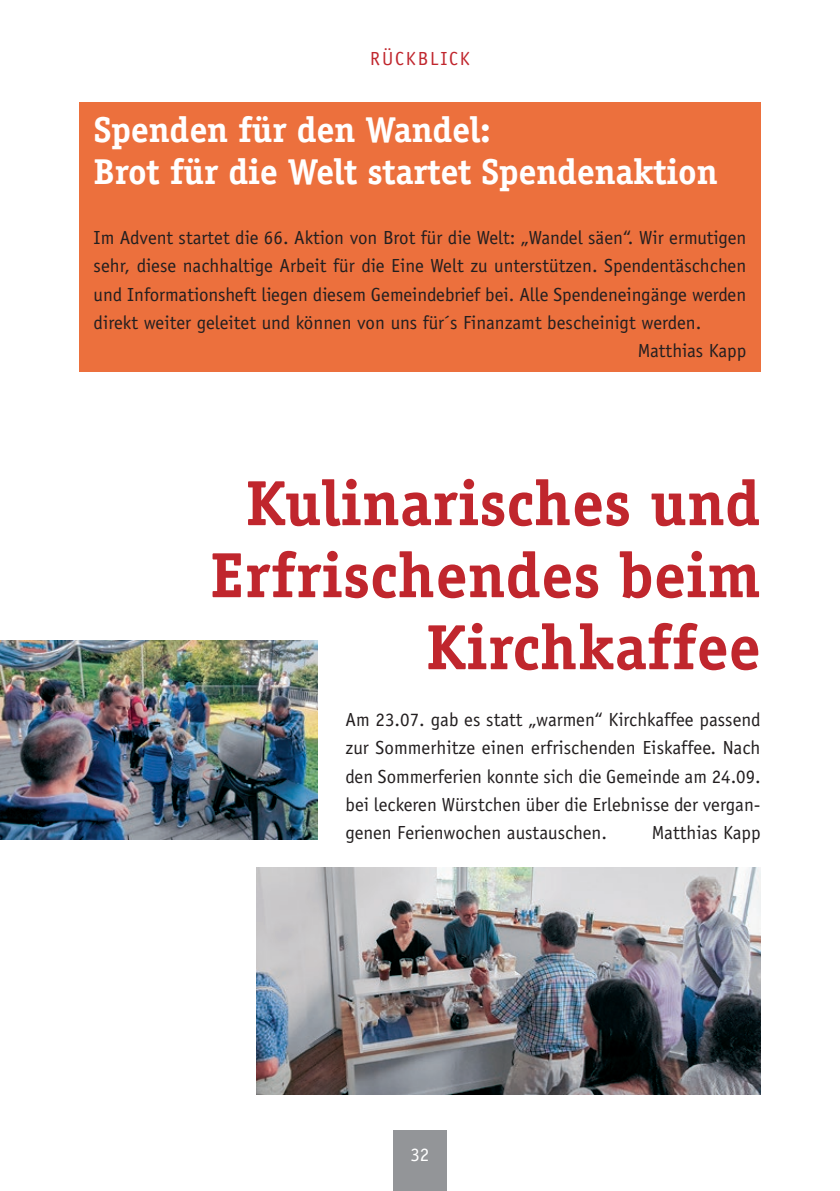
<style>
.page{position:relative;width:840px;height:1191px;background:#fff}
.page>*{position:absolute;margin:0;border:0;box-sizing:border-box;transform-origin:0 0}
.t1{font:700 64px/72px "Officina Serif Std";color:#c0262d;text-align:right}
.t2{font:700 36px/42px "Officina Serif Std";letter-spacing:-.01em;color:#fff}
.t3{font:19px/28.4px "Officina Sans Std";color:#231f20;text-align:justify}
.t4{font:19px "Officina Sans Std";letter-spacing:.1em;color:#c0262d}
.t5{font:19px "Officina Sans Std";color:#fff}
</style>
<div class="page">
<div style="left:79px;top:102px;width:681px;height:269px;background:#ec703d"></div>
<img style="left:257px;top:867px;width:503px;height:227px">
<img style="left:0;top:641px;width:317px;height:198px">
<div style="left:393px;top:1130px;width:53px;height:61px;background:#939598"></div>
<p class="t4" style="left:370px;top:47px;width:101px">RÜCKBLICK</p>
<h2 class="t2" style="left:94px;top:108px;width:625px">Spenden für den Wandel:<br>Brot für die Welt startet Spendenaktion</h2>
<p class="t3" style="left:94px;top:223px;width:654px">Im Advent startet die 66. Aktion von Brot für die Welt: „Wandel säen“. Wir ermutigen</p>
<p class="t3" style="left:94px;top:252px;width:654px">sehr, diese nachhaltige Arbeit für die Eine Welt zu unterstützen. Spendentäschchen</p>
<p class="t3" style="left:94px;top:280px;width:653px">und Informationsheft liegen diesem Gemeindebrief bei. Alle Spendeneingänge werden</p>
<p class="t3" style="left:94px;top:308px;width:609px">direkt weiter geleitet und können von uns für´s Finanzamt bescheinigt werden.</p>
<p class="t3" style="left:637px;top:337px;width:110px">Matthias Kapp</p>
<h1 class="t1" style="left:210px;top:466px;width:551px">Kulinarisches und<br>Erfrischendes beim<br>Kirchkaffee</h1>
<p class="t3" style="left:345px;top:705px;width:416px">Am 23.07. gab es statt „warmen“ Kirchkaffee passend zur Sommerhitze einen erfrischenden Eiskaffee. Nach den Sommerferien konnte sich die Gemeinde am 24.09. bei leckeren Würstchen über die Erlebnisse der vergan&shy;genen Ferienwochen austauschen.</p>
<p class="t3" style="left:651px;top:818px;width:110px">Matthias Kapp</p>
<p class="t5" style="left:410px;top:1143px;width:20px">32</p>
</div>
